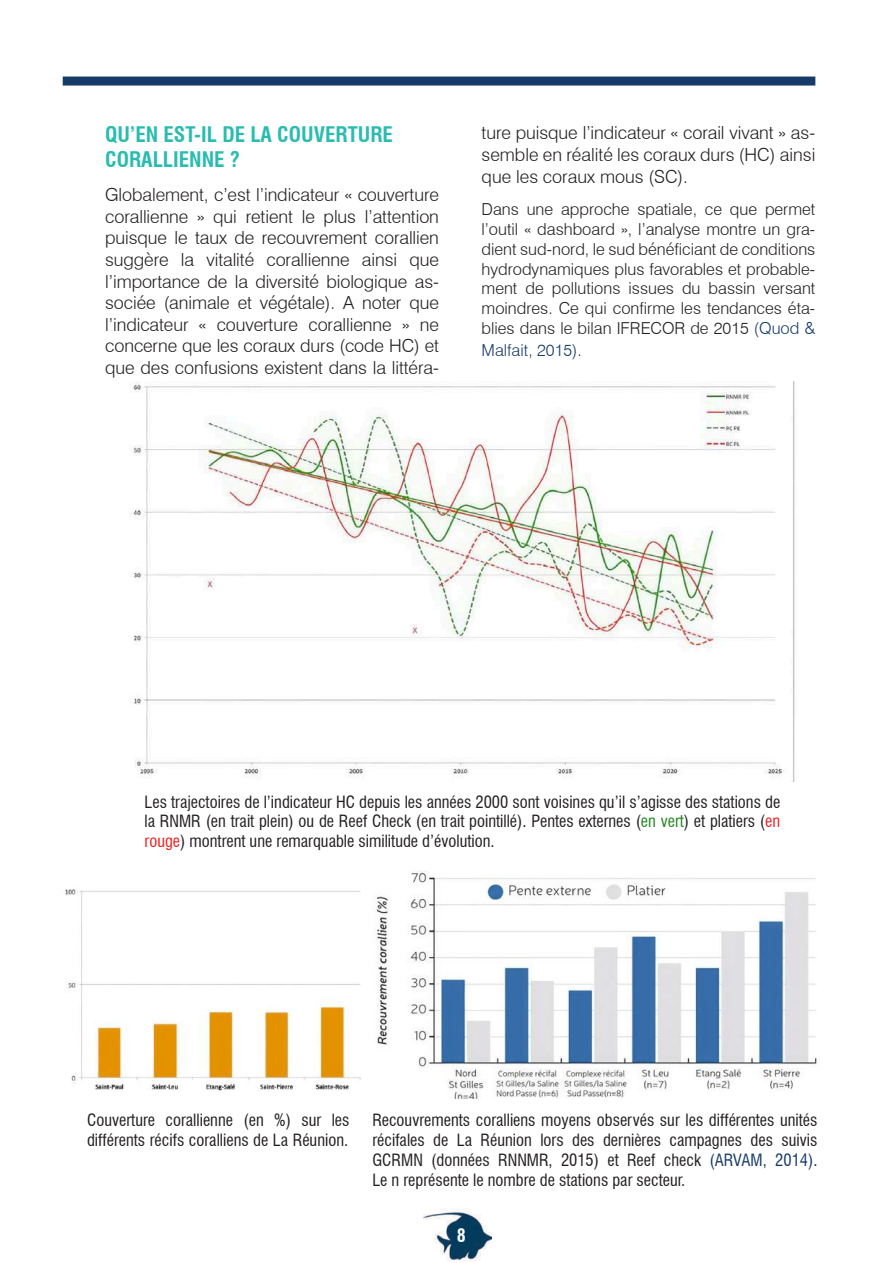
<style>
.page{position:relative;width:893px;height:1263px;background:#fff}
.page>*{position:absolute;margin:0;border:0;box-sizing:border-box;transform-origin:0 0}
.t1{font:700 condensed 21px/25.2px "Swiss 721 BT";color:#2abcaf}
.t2{font:300 18px/21.6px "Swiss 721 BT";letter-spacing:-.005em;color:#231f20;text-align:justify}
.t3{font:700 condensed 18px "Swiss 721 BT";color:#fff}
.t4{font:condensed 16.5px/19.8px "Swiss 721 BT";color:#231f20;text-align:justify}
.t5{font:300 16.5px/19.8px "Swiss 721 BT";color:#231f20;text-align:justify}
.t6{font:300 16.5px "Swiss 721 BT";color:#173b68}
.s1{color:#173b68}
.s2{color:#231f20}
.s3{color:#22841f}
.s4{color:#ee1e1f}
</style>
<div class="page">
<div style="left:63px;top:77px;width:752px;height:9px;background:#173b68"></div>
<img style="left:129px;top:382px;width:666px;height:400px">
<img style="left:65px;top:889px;width:296px;height:202px">
<img style="left:375px;top:871px;width:442px;height:227px">
<img style="left:423px;top:1209px;width:68px;height:52px">
<p class="t1" style="left:105px;top:121px;width:289px">QU’EN EST-IL DE LA COUVERTURE<br>CORALLIENNE ?</p>
<p class="t2" style="left:105px;top:184px;width:335px">Globalement, c’est l’indicateur « couverture corallienne » qui retient le plus l’attention puisque le taux de recouvrement corallien suggère la vitalité corallienne ainsi que l’importance de la diversité biologique as&shy;sociée (animale et végétale). A noter que l’indicateur « couverture corallienne » ne concerne que les coraux durs (code HC) et que des confusions existent dans la littéra-</p>
<p class="t2" style="left:482px;top:122px;width:335px">ture puisque l’indicateur « corail vivant » as&shy;semble en réalité les coraux durs (HC) ainsi que les coraux mous (SC).</p>
<p class="t5" style="left:482px;top:199px;width:335px">Dans une approche spatiale, ce que permet l’outil « dashboard », l’analyse montre un gra&shy;dient sud-nord, le sud bénéficiant de conditions hydrodynamiques plus favorables et probable&shy;ment de pollutions issues du bassin versant moindres. Ce qui confirme les tendances éta&shy;blies dans le bilan IFRECOR de 2015 <span class="s1">(Quod &amp;</span></p>
<p class="t6" style="left:482px;top:340px;width:102px">Malfait, 2015)<span class="s2">.</span></p>
<p class="t4" style="left:145px;top:792px;width:637px">Les trajectoires de l’indicateur HC depuis les années 2000 sont voisines qu’il s’agisse des stations de la RNMR (en trait plein) ou de Reef Check (en trait pointillé). Pentes externes (<span class="s3">en vert</span>) et platiers (<span class="s4">en rouge</span>) montrent une remarquable similitude d’évolution.</p>
<p class="t4" style="left:87px;top:1110px;width:264px">Couverture corallienne (en %) sur les différents récifs coralliens de La Réunion.</p>
<p class="t4" style="left:372px;top:1110px;width:447px">Recouvrements coralliens moyens observés sur les différentes unités récifales de La Réunion lors des dernières campagnes des suivis GCRMN (données RNNMR, 2015) et Reef check <span class="s1">(ARVAM, 2014)</span>.<br>Le n représente le nombre de stations par secteur.</p>
<p class="t3" style="left:457px;top:1224px;width:10px">8</p>
</div>
